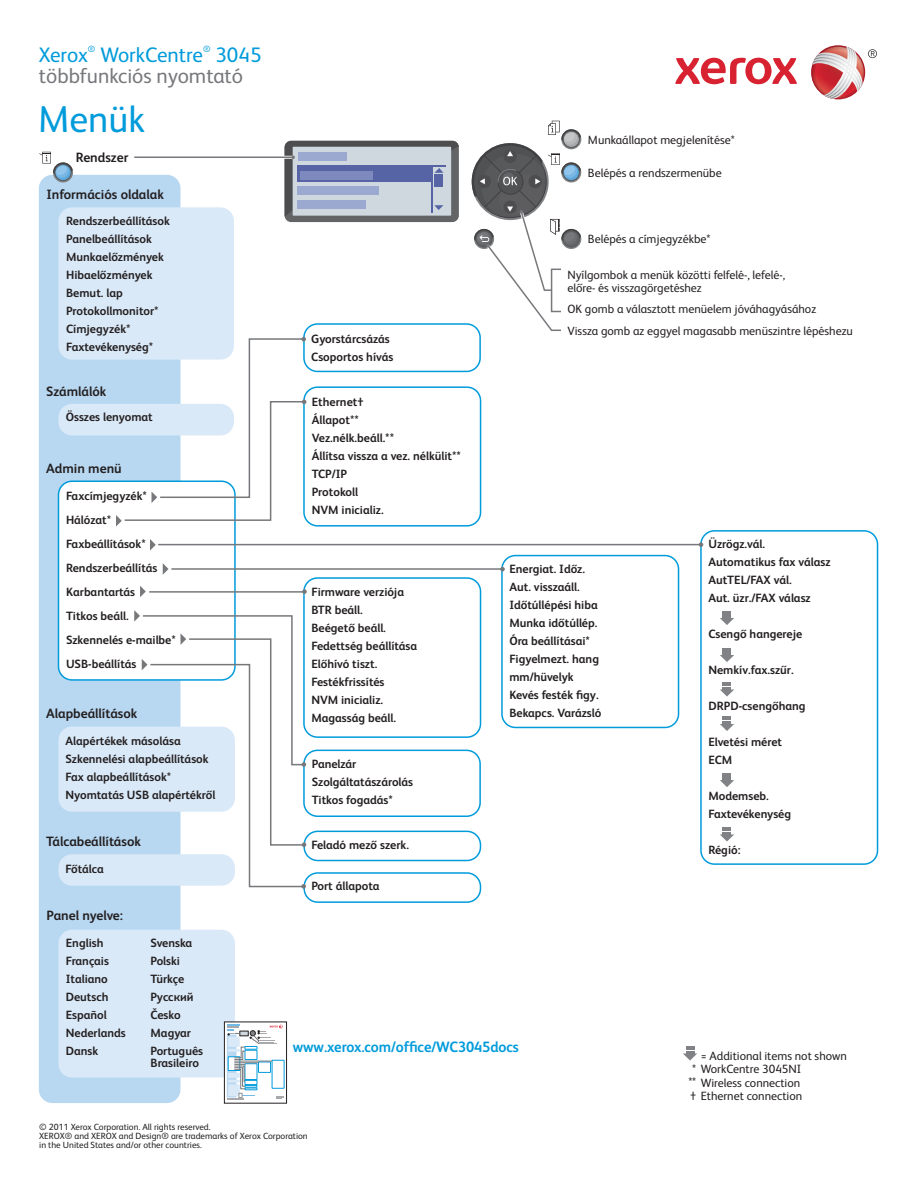
<style>
.page{position:relative;width:918px;height:1188px;background:#fff}
.page>*{position:absolute;margin:0;border:0;box-sizing:border-box;transform-origin:0 0}
.t1{font:37.5px "Xerox Sans";color:#009bdb}
.t2{font:21px "Xerox Sans";color:#77787b}
.t3{font:21px "Xerox Sans";color:#009bdb}
.t4{font:700 15px "Xerox Sans";letter-spacing:-.005em;color:#009bdb}
.t5{font:700 13.5px "Xerox Sans";color:#231f20}
.t6{font:700 12px/18px "Xerox Sans";color:#231f20}
.t7{font:12px/13.5px "Xerox Sans";color:#231f20}
.t8{font:9px/9px "Xerox Sans";color:#231f20}
.t9{font:9px "Xerox Sans";color:#009bdb}
</style>
<div class="page">
<div style="left:39px;top:175px;width:141px;height:928px;background:#b8d8f2;border-radius:14px"></div>
<div style="left:285px;top:141px;width:174px;height:81px;background:#636466;border-radius:7px"></div>
<svg style="left:675px;top:58px;width:122px;height:26px"></svg>
<svg style="left:812px;top:46px;width:65px;height:53px"></svg>
<svg style="left:53px;top:162px;width:20px;height:21px"></svg>
<div style="left:55px;top:164px;width:16px;height:17px;background:#5c6165;border-radius:50%"></div>
<div style="left:55px;top:164px;width:17px;height:17px;border:1px solid #58595b;border-radius:50%"></div>
<svg style="left:39px;top:152px;width:34px;height:27px"></svg>
<svg style="left:472px;top:121px;width:109px;height:210px"></svg>
<hr style="left:134px;top:157px;width:159px;height:1px;background:#77787b">
<svg style="left:285px;top:141px;width:174px;height:75px;background:#9da6bc"></svg>
<div style="left:551px;top:269px;width:11px;height:43px;border:2px solid #77787b"></div>
<div style="left:303px;top:386px;width:178px;height:141px;border:2px solid #009bdb;border-radius:14px"></div>
<div style="left:303px;top:831px;width:178px;height:30px;border:2px solid #009bdb;border-radius:13px"></div>
<div style="left:303px;top:577px;width:178px;height:161px;border:2px solid #009bdb;border-radius:14px"></div>
<div style="left:303px;top:750px;width:178px;height:67px;border:2px solid #009bdb;border-radius:14px"></div>
<div style="left:58px;top:207px;width:176px;height:153px;background:#dae9f8;border-radius:14px"></div>
<div style="left:59px;top:481px;width:176px;height:199px;background:#fff;border-radius:14px"></div>
<div style="left:58px;top:481px;width:178px;height:200px;border:2px solid #009bdb;border-radius:14px"></div>
<div style="left:59px;top:727px;width:176px;height:85px;background:#dae9f8;border-radius:14px"></div>
<div style="left:59px;top:854px;width:176px;height:32px;background:#dae9f8;border-radius:14px"></div>
<div style="left:303px;top:872px;width:178px;height:31px;border:2px solid #009bdb;border-radius:13px"></div>
<div style="left:501px;top:555px;width:178px;height:173px;border:2px solid #009bdb;border-radius:14px"></div>
<div style="left:700px;top:530px;width:178px;height:335px;border:2px solid #009bdb;border-radius:14px"></div>
<div style="left:304px;top:324px;width:176px;height:47px;background:#fff;border-radius:14px"></div>
<div style="left:303px;top:323px;width:178px;height:49px;border:2px solid #009bdb;border-radius:14px"></div>
<div style="left:58px;top:404px;width:176px;height:31px;background:#dae9f8;border-radius:14px"></div>
<div style="left:59px;top:930px;width:176px;height:148px;background:#dae9f8;border-radius:14px"></div>
<div style="left:224px;top:1022px;width:63px;height:82px;background:#fff;border:1px solid #231f20"></div>
<div style="left:272px;top:1060px;width:12px;height:28px;border:1px solid #009bdb"></div>
<svg style="left:227px;top:1025px;width:56px;height:75px"></svg>
<svg style="left:116px;top:337px;width:190px;height:190px"></svg>
<hr style="left:158px;top:544px;width:543px;height:1px;background:#77787b">
<svg style="left:699px;top:542px;width:4px;height:5px"></svg>
<svg style="left:150px;top:539px;width:6px;height:12px"></svg>
<hr style="left:171px;top:568px;width:332px;height:2px;background:#77787b">
<svg style="left:500px;top:567px;width:5px;height:4px"></svg>
<svg style="left:163px;top:563px;width:6px;height:12px"></svg>
<hr style="left:149px;top:591px;width:156px;height:2px;background:#77787b">
<svg style="left:302px;top:589px;width:5px;height:5px"></svg>
<svg style="left:140px;top:586px;width:6px;height:11px"></svg>
<svg style="left:134px;top:610px;width:172px;height:279px"></svg>
<svg style="left:683px;top:1046px;width:14px;height:15px"></svg>
<svg style="left:720px;top:611px;width:14px;height:14px"></svg>
<svg style="left:720px;top:648px;width:14px;height:14px"></svg>
<svg style="left:720px;top:682px;width:14px;height:15px"></svg>
<svg style="left:720px;top:717px;width:14px;height:14px"></svg>
<svg style="left:720px;top:773px;width:14px;height:14px"></svg>
<svg style="left:720px;top:827px;width:14px;height:15px"></svg>
<h2 class="t3" style="left:39px;top:41px;width:51px">Xerox</h2>
<p class="t9" style="left:88px;top:43px;width:9px">®</p>
<h2 class="t3" style="left:100px;top:41px;width:104px">WorkCentre</h2>
<p class="t9" style="left:203px;top:43px;width:9px">®</p>
<h2 class="t3" style="left:215px;top:41px;width:48px">3045</h2>
<h2 class="t2" style="left:39px;top:62px;width:206px">többfunkciós nyomtató</h2>
<h1 class="t1" style="left:38px;top:94px;width:108px">Menük</h1>
<p class="t5" style="left:76px;top:148px;width:54px">Rendszer</p>
<p class="t5" style="left:46px;top:185px;width:119px">Információs oldalak</p>
<p class="t6" style="left:66px;top:211px;width:105px">Rendszerbeállítások<br>Panelbeállítások<br>Munkaelőzmények<br>Hibaelőzmények<br>Bemut. lap<br>Protokollmonitor*<br>Címjegyzék*<br>Faxtevékenység*</p>
<p class="t5" style="left:46px;top:382px;width:62px">Számlálók</p>
<p class="t6" style="left:66px;top:407px;width:89px">Összes lenyomat</p>
<p class="t5" style="left:46px;top:459px;width:77px">Admin menü</p>
<p class="t6" style="left:66px;top:483px;width:111px;line-height:24px">Faxcímjegyzék*<br>Hálózat*<br>Faxbeállítások*<br>Rendszerbeállítás<br>Karbantartás<br>Titkos beáll.<br>Szkennelés e-mailbe*<br>USB-beállítás</p>
<p class="t5" style="left:46px;top:704px;width:93px">Alapbeállítások</p>
<p class="t6" style="left:65px;top:732px;width:151px">Alapértékek másolása<br>Szkennelési alapbeállítások<br>Fax alapbeállítások*<br>Nyomtatás USB alapértékről</p>
<p class="t5" style="left:46px;top:832px;width:96px">Tálcabeállítások</p>
<p class="t6" style="left:65px;top:859px;width:40px">Főtálca</p>
<p class="t5" style="left:47px;top:906px;width:78px">Panel nyelve:</p>
<p class="t6" style="left:66px;top:934px;width:61px">English<br>Français<br>Italiano<br>Deutsch<br>Español<br>Nederlands<br>Dansk</p>
<p class="t6" style="left:150px;top:934px;width:54px">Svenska<br>Polski<br>Türkçe<br>Русский<br>Česko<br>Magyar<br>Português</p>
<p class="t6" style="left:150px;top:1054px;width:50px">Brasileiro</p>
<p class="t7" style="left:588px;top:133px;width:148px">Munkaállapot megjelenítése*</p>
<p class="t7" style="left:588px;top:166px;width:135px">Belépés a rendszermenübe</p>
<p class="t7" style="left:588px;top:232px;width:124px">Belépés a címjegyzékbe*</p>
<p class="t6" style="left:311px;top:329px;width:84px">Gyorstárcsázás<br>Csoportos hívás</p>
<p class="t6" style="left:312px;top:392px;width:151px">Ethernet†<br>Állapot**<br>Vez.nélk.beáll.**<br>Állítsa vissza a vez. nélkülit**<br>TCP/IP<br>Protokoll<br>NVM inicializ.</p>
<p class="t6" style="left:311px;top:583px;width:107px">Firmware verziója<br>BTR beáll.<br>Beégető beáll.<br>Fedettség beállítása<br>Előhívó tiszt.<br>Festékfrissítés<br>NVM inicializ.<br>Magasság beáll.</p>
<p class="t6" style="left:312px;top:755px;width:103px">Panelzár<br>Szolgáltatászárolás<br>Titkos fogadás*</p>
<p class="t6" style="left:311px;top:835px;width:99px">Feladó mező szerk.</p>
<p class="t6" style="left:311px;top:877px;width:70px">Port állapota</p>
<p class="t7" style="left:567px;top:267px;width:219px">Nyílgombok a menük közötti felfelé-, lefelé-, előre- és visszagörgetéshez</p>
<p class="t7" style="left:567px;top:297px;width:287px;line-height:22.5px">OK gomb a választott menüelem jóváhagyásához<br>Vissza gomb az eggyel magasabb menüszintre lépéshezu</p>
<p class="t6" style="left:509px;top:559px;width:94px">Energiat. Időz.<br>Aut. visszaáll.<br>Időtúllépési hiba<br>Munka időtúllép.<br>Óra beállításai*<br>Figyelmezt. hang mm/hüvelyk<br>Kevés festék figy.<br>Bekapcs. Varázsló</p>
<p class="t6" style="left:708px;top:534px;width:124px">Üzrögz.vál.<br>Automatikus fax válasz<br>AutTEL/FAX vál.<br>Aut. üzr./FAX válasz</p>
<p class="t6" style="left:708px;top:624px;width:95px">Csengő hangereje</p>
<p class="t6" style="left:708px;top:660px;width:87px">Nemkív.fax.szűr.</p>
<p class="t6" style="left:708px;top:696px;width:99px">DRPD-csengőhang</p>
<p class="t6" style="left:708px;top:732px;width:75px">Elvetési méret<br>ECM</p>
<p class="t6" style="left:708px;top:786px;width:84px">Modemseb.<br>Faxtevékenység</p>
<p class="t6" style="left:708px;top:840px;width:34px">Régió:</p>
<p class="t4" style="left:293px;top:1037px;width:227px">www.xerox.com/office/WC3045docs</p>
<p class="t7" style="left:701px;top:1048px;width:148px">= Additional items not shown</p>
<p class="t7" style="left:692px;top:1062px;width:111px">* WorkCentre 3045NI</p>
<p class="t7" style="left:688px;top:1075px;width:114px">** Wireless connection</p>
<p class="t7" style="left:690px;top:1089px;width:114px">† Ethernet connection</p>
<p class="t8" style="left:39px;top:1122px;width:270px">© 2011 Xerox Corporation. All rights reserved.<br>XEROX® and XEROX and Design® are trademarks of Xerox Corporation in the United States and/or other countries.</p>
</div>
